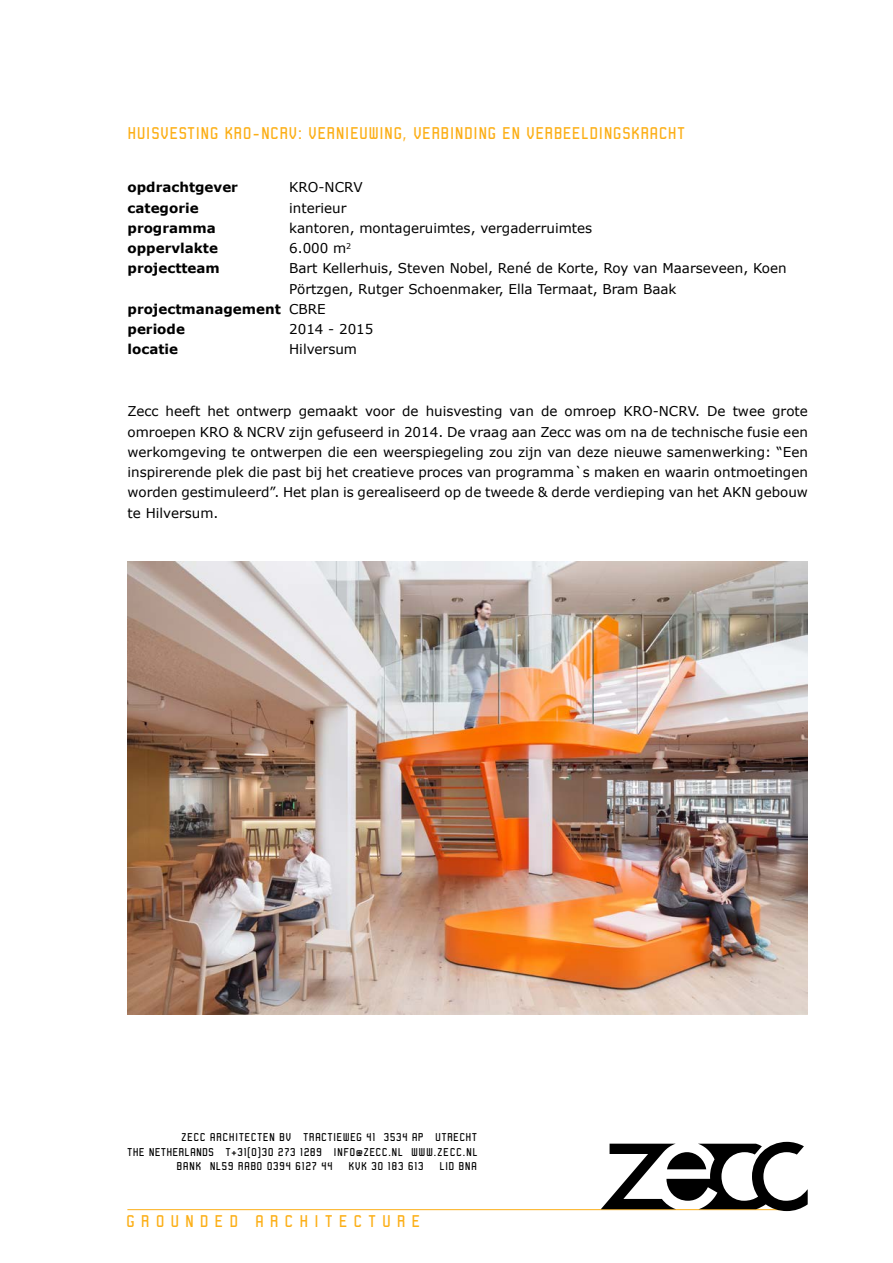
<style>
.page{position:relative;width:893px;height:1263px;background:#fff}
.page>*{position:absolute;margin:0;border:0;box-sizing:border-box;transform-origin:0 0}
.t1{font:18px "Robust ICG";letter-spacing:.015em;color:#fcaf17}
.t2{font:13.5px/20.2px "Verdana";color:#000;text-align:justify}
.t3{font:700 13.5px/20.2px "Verdana";color:#000}
.t4{font:12px/14.7px "Robust ICG";letter-spacing:.025em;color:#000;text-align:right}
</style>
<div class="page">
<hr style="left:127px;top:1209px;width:660px;height:1px;background:#fcaf17">
<svg style="left:601px;top:1142px;width:207px;height:69px"></svg>
<img style="left:128px;top:561px;width:680px;height:454px">
<h1 class="t1" style="left:128px;top:124px;width:109px">TITEL PROJECT</h1>
<h1 class="t1" style="left:128px;top:124px;width:559px">HUISVESTING KRO-NCRV: VERNIEUWING, VERBINDING EN VERBEELDINGSKRACHT</h1>
<p class="t3" style="left:128px;top:177px;width:112px">opdrachtgever categorie programma oppervlakte projectteam</p>
<p class="t3" style="left:128px;top:298px;width:155px">projectmanagement periode<br>locatie</p>
<p class="t2" style="left:128px;top:266px;width:69px">basistekst</p>
<p class="t2" style="left:289px;top:177px;width:499px;text-align:left">KRO-NCRV<br>interieur<br>kantoren, montageruimtes, vergaderruimtes<br>6.000 m<sup>2<br></sup>Bart Kellerhuis, Steven Nobel, René de Korte, Roy van Maarseveen, Koen<br>Pörtzgen, Rutger Schoenmaker, Ella Termaat, Bram Baak<br>CBRE<br>2014 - 2015<br>Hilversum</p>
<p class="t2" style="left:128px;top:401px;width:682px">Zecc heeft het ontwerp gemaakt voor de huisvesting van de omroep KRO-NCRV. De twee grote omroepen KRO &amp; NCRV zijn gefuseerd in 2014. De vraag aan Zecc was om na de technische fusie een werkomgeving te ontwerpen die een weerspiegeling zou zijn van deze nieuwe samenwerking: “Een inspirerende plek die past bij het creatieve proces van programma`s maken en waarin ontmoetingen worden gestimuleerd”. Het plan is gerealiseerd op de tweede &amp; derde verdieping van het AKN gebouw te Hilversum.</p>
<p class="t4" style="left:127px;top:1129px;width:352px">ZECC ARCHITECTEN BV TRACTIEWEG 41 3534 AP UTRECHT<br>THE NETHERLANDS T+31(0)30 273 1289 INFO@ZECC.NL WWW.ZECC.NL</p>
<p class="t4" style="left:176px;top:1159px;width:158px">BANK NL59 RABO 0394 6127 44</p>
<p class="t4" style="left:349px;top:1159px;width:77px">KVK 30 183 613</p>
<p class="t4" style="left:440px;top:1159px;width:39px">LID BNA</p>
<h1 class="t1" style="left:126px;top:1211px;width:296px">G R O U N D E D A R C H I T E C T U R E</h1>
</div>
